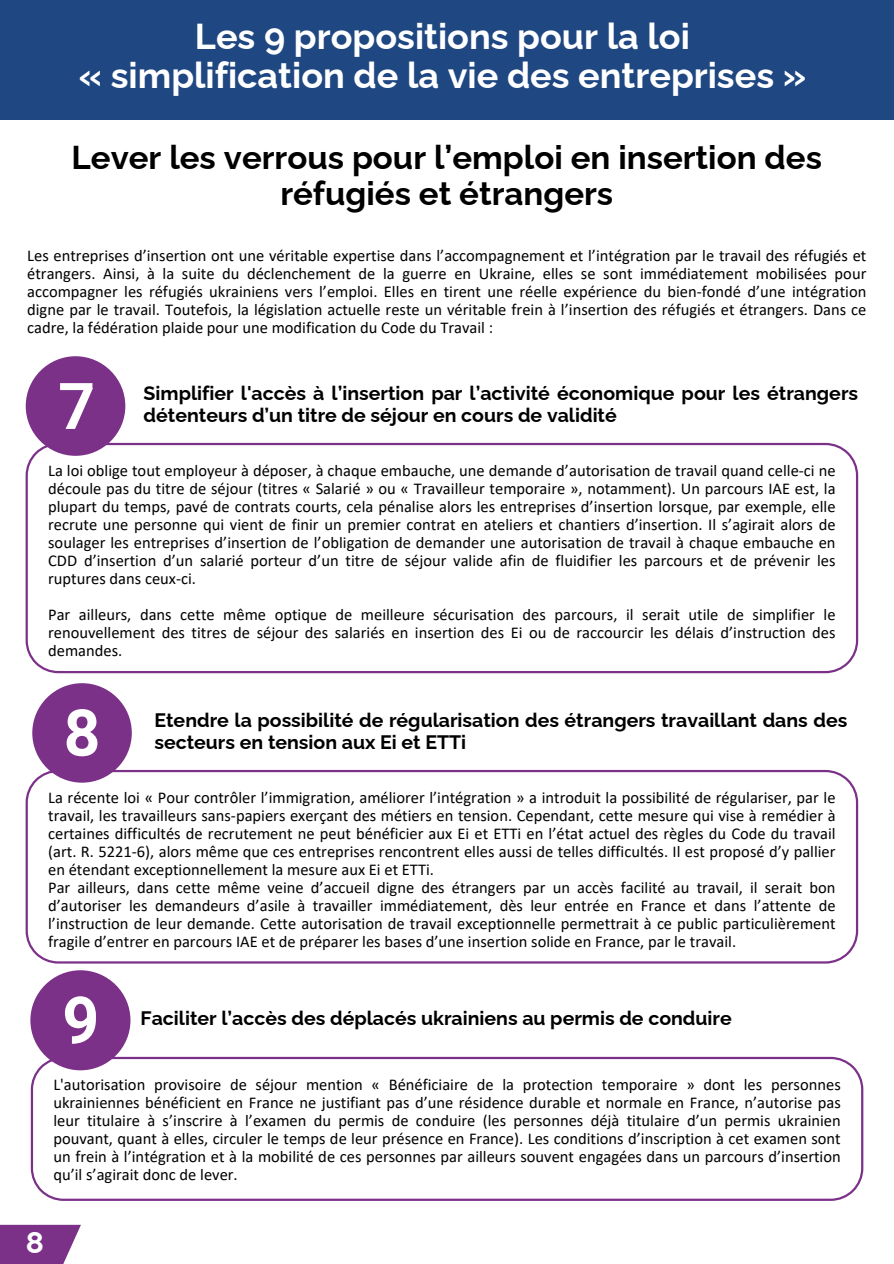
<style>
.page{position:relative;width:894px;height:1264px;background:#fff}
.page>*{position:absolute;margin:0;border:0;box-sizing:border-box;transform-origin:0 0}
.t1{font:700 36px/39.3px "Raleway";color:#fff;text-align:center}
.t2{font:700 33px/36px "Raleway";color:#000;text-align:center}
.t3{font:700 30px "Raleway";color:#fff}
.t4{font:700 19.5px/21.3px "Raleway";color:#000}
.t5{font:16.5px/18px "Calibri";color:#000;text-align:justify}
</style>
<div class="page">
<div style="left:0;top:0;width:893px;height:120px;background:#1f4782"></div>
<svg style="left:32px;top:683px;width:100px;height:87px"></svg>
<svg style="left:30px;top:970px;width:100px;height:86px"></svg>
<svg style="left:31px;top:1056px;width:832px;height:144px"></svg>
<div style="left:0;top:1224px;width:81px;height:39px;background:#7c3189"></div>
<svg style="left:26px;top:356px;width:99px;height:87px"></svg>
<svg style="left:26px;top:443px;width:831px;height:230px"></svg>
<svg style="left:26px;top:770px;width:831px;height:193px"></svg>
<h1 class="t1" style="left:79px;top:13px;width:728px">Les 9 propositions pour la loi<br>« simplification de la vie des entreprises »</h1>
<h2 class="t2" style="left:72px;top:136px;width:751px">Lever les verrous pour l’emploi en insertion des réfugiés et étrangers</h2>
<p class="t5" style="left:27px;top:246px;width:840px">Les entreprises d’insertion ont une véritable expertise dans l’accompagnement et l’intégration par le travail des réfugiés et étrangers. Ainsi, à la suite du déclenchement de la guerre en Ukraine, elles se sont immédiatement mobilisées pour accompagner les réfugiés ukrainiens vers l’emploi. Elles en tirent une réelle expérience du bien-fondé d’une intégration digne par le travail. Toutefois, la législation actuelle reste un véritable frein à l’insertion des réfugiés et étrangers. Dans ce cadre, la fédération plaide pour une modification du Code du Travail :</p>
<p class="t4" style="left:144px;top:381px;width:715px">Simplifier l'accès à l’insertion par l’activité économique pour les étrangers détenteurs d’un titre de séjour en cours de validité</p>
<p class="t5" style="left:48px;top:461px;width:788px">La loi oblige tout employeur à déposer, à chaque embauche, une demande d’autorisation de travail quand celle-ci ne découle pas du titre de séjour (titres « Salarié » ou « Travailleur temporaire », notamment). Un parcours IAE est, la plupart du temps, pavé de contrats courts, cela pénalise alors les entreprises d’insertion lorsque, par exemple, elle recrute une personne qui vient de finir un premier contrat en ateliers et chantiers d’insertion. Il s’agirait alors de soulager les entreprises d’insertion de l’obligation de demander une autorisation de travail à chaque embauche en CDD d’insertion d’un salarié porteur d’un titre de séjour valide afin de fluidifier les parcours et de prévenir les ruptures dans ceux-ci.</p>
<p class="t5" style="left:48px;top:605px;width:788px">Par ailleurs, dans cette même optique de meilleure sécurisation des parcours, il serait utile de simplifier le renouvellement des titres de séjour des salariés en insertion des Ei ou de raccourcir les délais d’instruction des demandes.</p>
<p class="t4" style="left:154px;top:707px;width:694px">Etendre la possibilité de régularisation des étrangers travaillant dans des secteurs en tension aux Ei et ETTi</p>
<p class="t5" style="left:48px;top:788px;width:788px;text-align:left">La récente loi « Pour contrôler l’immigration, améliorer l’intégration » a introduit la possibilité de régulariser, par le travail, les travailleurs sans-papiers exerçant des métiers en tension. Cependant, cette mesure qui vise à remédier à certaines difficultés de recrutement ne peut bénéficier aux Ei et ETTi en l’état actuel des règles du Code du travail (art. R. 5221-6), alors même que ces entreprises rencontrent elles aussi de telles difficultés. Il est proposé d’y pallier en étendant exceptionnellement la mesure aux Ei et ETTi.<br>Par ailleurs, dans cette même veine d’accueil digne des étrangers par un accès facilité au travail, il serait bon d’autoriser les demandeurs d’asile à travailler immédiatement, dès leur entrée en France et dans l’attente de l’instruction de leur demande. Cette autorisation de travail exceptionnelle permettrait à ce public particulièrement fragile d’entrer en parcours IAE et de préparer les bases d’une insertion solide en France, par le travail.</p>
<p class="t4" style="left:140px;top:1005px;width:592px">Faciliter l’accès des déplacés ukrainiens au permis de conduire</p>
<p class="t5" style="left:53px;top:1075px;width:788px">L'autorisation provisoire de séjour mention « Bénéficiaire de la protection temporaire » dont les personnes ukrainiennes bénéficient en France ne justifiant pas d’une résidence durable et normale en France, n’autorise pas leur titulaire à s’inscrire à l’examen du permis de conduire (les personnes déjà titulaire d’un permis ukrainien pouvant, quant à elles, circuler le temps de leur présence en France). Les conditions d’inscription à cet examen sont un frein à l’intégration et à la mobilité de ces personnes par ailleurs souvent engagées dans un parcours d’insertion qu’il s’agirait donc de lever.</p>
<h3 class="t3" style="left:26px;top:1218px;width:20px">8</h3>
</div>
